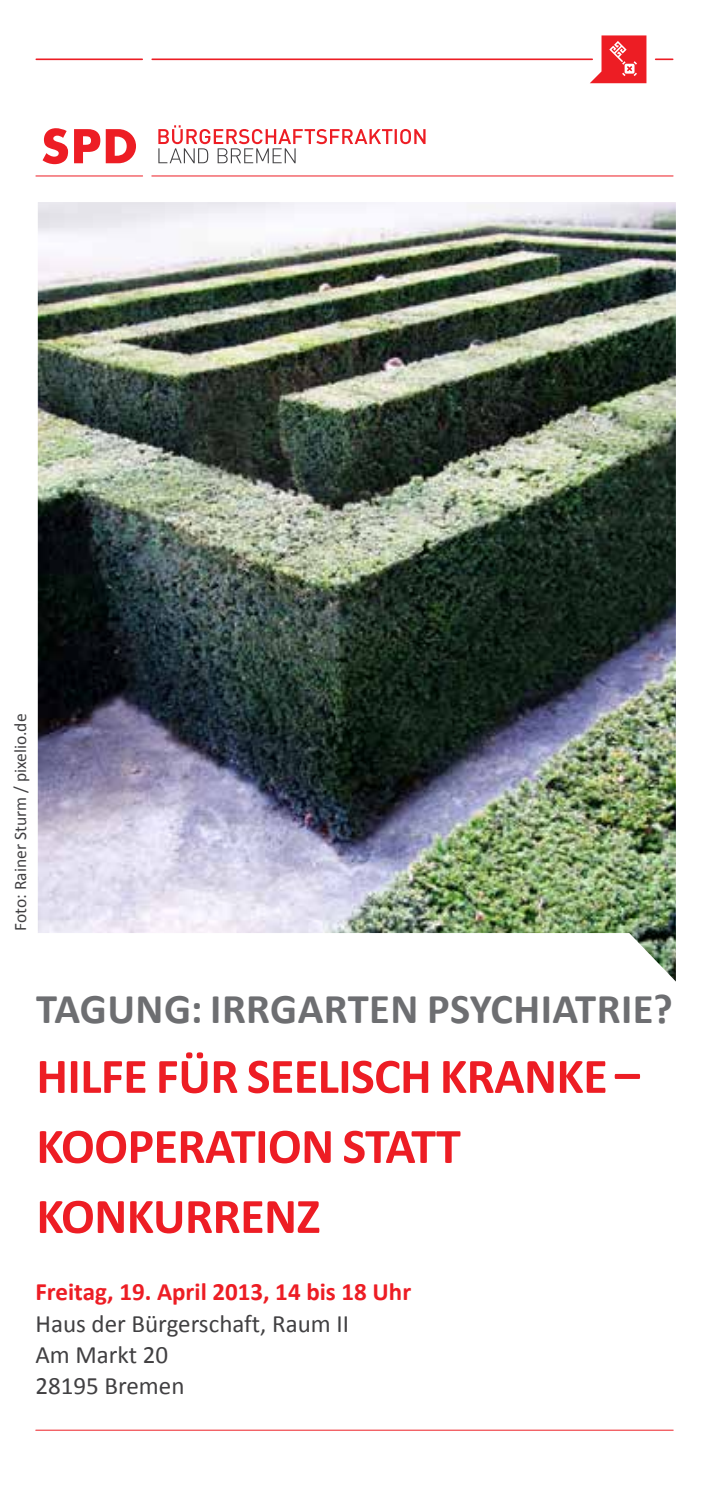
<style>
.page{position:relative;width:709px;height:1489px;background:#fff}
.page>*{position:absolute;margin:0;border:0;box-sizing:border-box;transform-origin:0 0}
.t1{font:700 50px/70px "Calibri";letter-spacing:-.01em;color:#ed1d24}
.t2{font:700 42.5px "Calibri";letter-spacing:.01em;color:#6d6e71}
.t3{font:25px/31.2px "Calibri";color:#414042}
.t4{font:17.5px "Calibri";color:#414042}
.s1{font-weight:700;color:#ed1d24}
</style>
<div class="page">
<img style="left:38px;top:202px;width:638px;height:779px">
<hr style="left:36px;top:58px;width:106px;height:2px;background:#ed1d24">
<svg style="left:655px;top:58px;width:17px;height:2px"></svg>
<hr style="left:152px;top:58px;width:440px;height:2px;background:#ed1d24">
<hr style="left:36px;top:175px;width:107px;height:1px;background:#ed1d24">
<hr style="left:152px;top:175px;width:521px;height:1px;background:#ed1d24">
<hr style="left:36px;top:1429px;width:637px;height:1px;background:#ed1d24">
<svg style="left:158px;top:125px;width:267px;height:38px"></svg>
<svg style="left:43px;top:128px;width:25px;height:36px"></svg>
<svg style="left:74px;top:129px;width:26px;height:34px"></svg>
<svg style="left:106px;top:129px;width:30px;height:34px"></svg>
<svg style="left:589px;top:35px;width:57px;height:48px"></svg>
<p class="t4" style="left:9px;top:930px;width:218px;rotate:-90deg">Foto: Rainer Sturm / pixelio.de</p>
<p class="t2" style="left:36px;top:981px;width:638px">TAGUNG: IRRGARTEN PSYCHIATRIE?</p>
<p class="t1" style="left:36px;top:1041px;width:605px">HILFE FÜR SEELISCH KRANKE –<br>KOOPERATION STATT<br>KONKURRENZ</p>
<p class="t3" style="left:35px;top:1276px;width:377px"><span class="s1">FREITAG, 19. APRIL 2013, 14 BIS 18 UHR<br></span>Haus der Bürgerschaft, Raum II<br>Am Markt 20<br>28195 Bremen</p>
</div>
